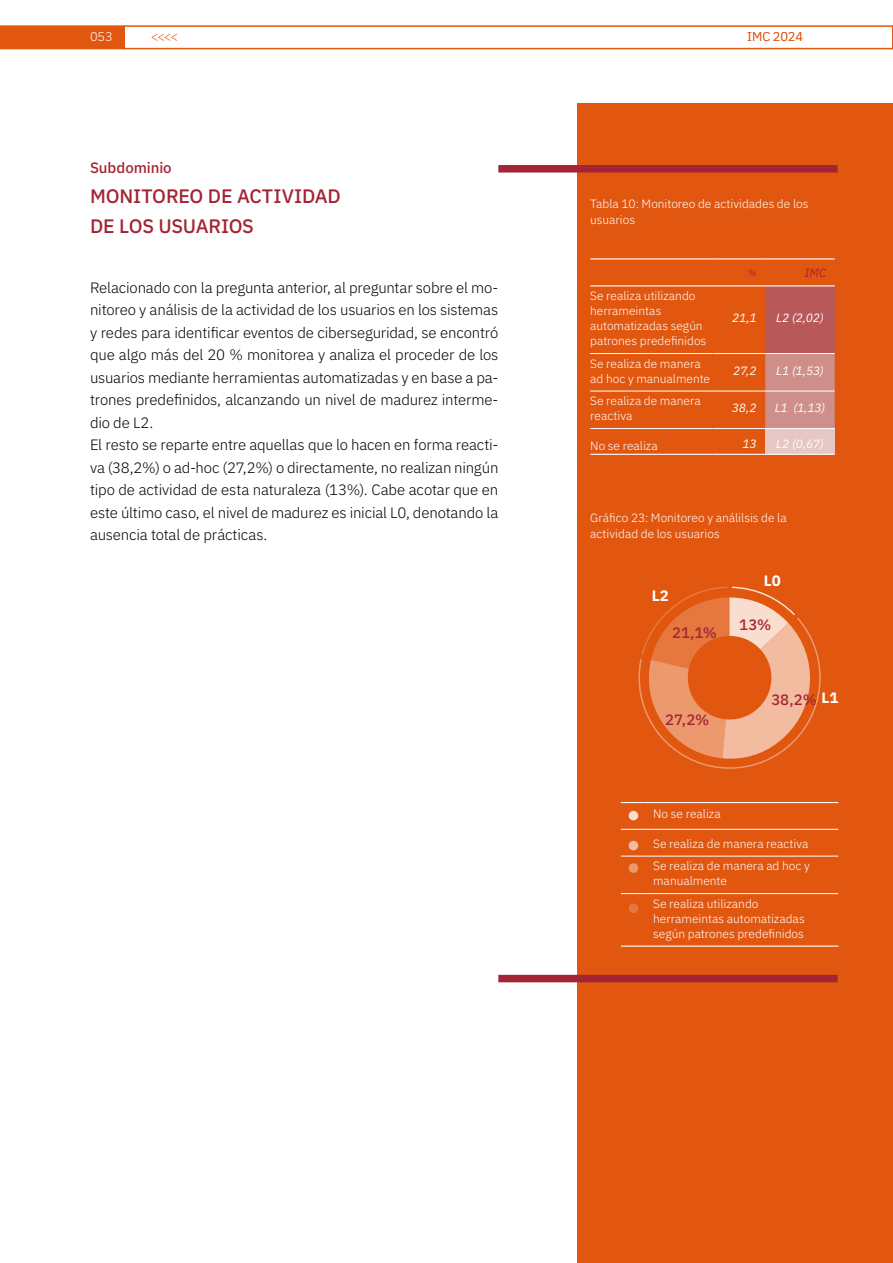
<style>
.page{position:relative;width:893px;height:1263px;background:#fff}
.page>*{position:absolute;margin:0;border:0;box-sizing:border-box;transform-origin:0 0}
.t1{font:500 19.5px/30px "IBM Plex Sans";letter-spacing:-.01em;color:#a32435}
.t2{font:300 15px/22.5px "IBM Plex Sans";letter-spacing:-.01em;color:#000}
.t3{font:500 15px "IBM Plex Sans";letter-spacing:-.005em;color:#a32435}
.t4{font:700 15px "IBM Plex Sans";color:#fff}
.t5{font:300 12.75px "IBM Plex Sans";letter-spacing:-.01em;color:#e15710}
.t6{font:300 12.75px "IBM Plex Sans";color:#fff}
.t7{font:300 12px/15px "IBM Plex Sans";color:#fff}
.t8{font:italic 12px "IBM Plex Sans";letter-spacing:-.005em;color:#fff}
.t9{font:italic 12px "IBM Plex Sans";color:#a32435}
.t10{font:italic 9.75px "IBM Plex Sans";color:#a32435}
</style>
<div class="page">
<div style="left:577px;top:104px;width:316px;height:1159px;background:#e15710"></div>
<div style="left:498px;top:165px;width:340px;height:8px;background:#a32435"></div>
<div style="left:765px;top:286px;width:70px;height:68px;background:#b85859"></div>
<div style="left:765px;top:354px;width:70px;height:74px;background:#ce8f8a"></div>
<div style="left:765px;top:429px;width:70px;height:25px;background:#e6c7c3"></div>
<hr style="left:590px;top:353px;width:122px;height:1px;background:#fff">
<hr style="left:590px;top:454px;width:122px;height:1px;background:#fff">
<hr style="left:712px;top:454px;width:53px;height:1px;background:#fff">
<hr style="left:765px;top:454px;width:70px;height:1px;background:#fff">
<hr style="left:712px;top:353px;width:53px;height:1px;background:#fff">
<hr style="left:765px;top:353px;width:70px;height:1px;background:#fff">
<hr style="left:590px;top:258px;width:122px;height:1px;background:#fff">
<hr style="left:712px;top:258px;width:53px;height:1px;background:#fff">
<hr style="left:765px;top:258px;width:70px;height:1px;background:#fff">
<hr style="left:590px;top:285px;width:122px;height:1px;background:#fff">
<hr style="left:712px;top:285px;width:53px;height:1px;background:#fff">
<hr style="left:765px;top:285px;width:70px;height:1px;background:#fff">
<hr style="left:590px;top:391px;width:122px;height:1px;background:#fff">
<hr style="left:712px;top:391px;width:53px;height:1px;background:#fff">
<hr style="left:765px;top:391px;width:70px;height:1px;background:#fff">
<hr style="left:590px;top:428px;width:122px;height:1px;background:#fff">
<hr style="left:712px;top:428px;width:53px;height:1px;background:#fff">
<hr style="left:765px;top:428px;width:70px;height:1px;background:#fff">
<div style="left:498px;top:975px;width:340px;height:7px;background:#a32435"></div>
<svg style="left:621px;top:829px;width:24px;height:1px"></svg>
<hr style="left:645px;top:829px;width:193px;height:1px;background:#fff">
<svg style="left:621px;top:802px;width:24px;height:1px"></svg>
<hr style="left:645px;top:802px;width:193px;height:1px;background:#fff">
<svg style="left:621px;top:856px;width:24px;height:1px"></svg>
<hr style="left:645px;top:856px;width:193px;height:1px;background:#fff">
<svg style="left:621px;top:893px;width:24px;height:1px"></svg>
<hr style="left:645px;top:893px;width:193px;height:1px;background:#fff">
<hr style="left:621px;top:945px;width:24px;height:2px;background:#fff">
<hr style="left:645px;top:945px;width:193px;height:2px;background:#fff">
<div style="left:629px;top:811px;width:9px;height:9px;background:#f9ddcf;border-radius:50%"></div>
<div style="left:629px;top:841px;width:9px;height:9px;background:#f3bb9f;border-radius:50%"></div>
<svg style="left:629px;top:863px;width:9px;height:10px"></svg>
<div style="left:629px;top:903px;width:9px;height:10px;background:#e6773e;border-radius:50%"></div>
<svg style="left:638px;top:587px;width:183px;height:182px"></svg>
<div style="left:0;top:25px;width:123px;height:24px;background:#e15710"></div>
<div style="left:123px;top:25px;width:770px;height:24px;border:2px solid #e15710"></div>
<svg style="left:892px;top:25px;width:1px;height:24px"></svg>
<p class="t6" style="left:90px;top:27px;width:24px">053</p>
<p class="t5" style="left:151px;top:27px;width:29px">&lt;&lt;&lt;&lt;</p>
<p class="t5" style="left:747px;top:27px;width:57px">IMC 2024</p>
<p class="t3" style="left:90px;top:156px;width:83px">Subdominio</p>
<h1 class="t1" style="left:90px;top:179px;width:252px">MONITOREO DE ACTIVIDAD<br>DE LOS USUARIOS</h1>
<p class="t2" style="left:90px;top:275px;width:410px">Relacionado con la pregunta anterior, al preguntar sobre el mo&shy;nitoreo y análisis de la actividad de los usuarios en los sistemas y redes para identificar eventos de ciberseguridad, se encontró que algo más del 20 % monitorea y analiza el proceder de los usuarios mediante herramientas automatizadas y en base a pa&shy;trones predefinidos, alcanzando un nivel de madurez interme&shy;dio de L2.<br>El resto se reparte entre aquellas que lo hacen en forma reacti&shy;va (38,2%) o ad-hoc (27,2%) o directamente, no realizan ningún tipo de actividad de esta naturaleza (13%). Cabe acotar que en este último caso, el nivel de madurez es inicial L0, denotando la ausencia total de prácticas.</p>
<p class="t7" style="left:590px;top:194px;width:220px;line-height:16.5px">Tabla 10: Monitoreo de actividades de los usuarios</p>
<p class="t7" style="left:590px;top:287px;width:118px">Se realiza utilizando herrameintas automatizadas según patrones predefinidos</p>
<p class="t10" style="left:748px;top:265px;width:10px">%</p>
<p class="t9" style="left:805px;top:264px;width:23px">IMC</p>
<p class="t8" style="left:732px;top:309px;width:26px">21,1</p>
<p class="t8" style="left:776px;top:309px;width:49px">L2 (2,02)</p>
<p class="t7" style="left:590px;top:355px;width:121px">Se realiza de manera ad hoc y manualmente</p>
<p class="t8" style="left:733px;top:361px;width:25px">27,2</p>
<p class="t8" style="left:776px;top:361px;width:49px">L1 (1,53)</p>
<p class="t7" style="left:590px;top:392px;width:112px">Se realiza de manera reactiva</p>
<p class="t8" style="left:732px;top:399px;width:26px">38,2</p>
<p class="t8" style="left:775px;top:399px;width:52px">L1 (1,13)</p>
<p class="t7" style="left:590px;top:437px;width:69px">No se realiza</p>
<p class="t8" style="left:742px;top:435px;width:16px">13</p>
<p class="t8" style="left:776px;top:435px;width:49px">L2 (0,67)</p>
<p class="t7" style="left:590px;top:508px;width:198px;line-height:16.5px">Gráfico 23: Monitoreo y análilsis de la actividad de los usuarios</p>
<p class="t4" style="left:652px;top:583px;width:19px">L2</p>
<p class="t3" style="left:672px;top:621px;width:46px">21,1%</p>
<p class="t3" style="left:665px;top:708px;width:46px">27,2%</p>
<p class="t4" style="left:764px;top:568px;width:19px">L0</p>
<p class="t3" style="left:739px;top:613px;width:34px">13%</p>
<p class="t4" style="left:821px;top:686px;width:18px">L1</p>
<p class="t3" style="left:771px;top:688px;width:47px">38,2%</p>
<p class="t7" style="left:653px;top:805px;width:69px">No se realiza</p>
<p class="t7" style="left:653px;top:831px;width:158px;line-height:22.5px">Se realiza de manera reactiva<br>Se realiza de manera ad hoc y</p>
<p class="t7" style="left:653px;top:868px;width:107px;line-height:22.5px">manualmente<br>Se realiza utilizando</p>
<p class="t7" style="left:653px;top:910px;width:153px">herrameintas automatizadas según patrones predefinidos</p>
</div>
